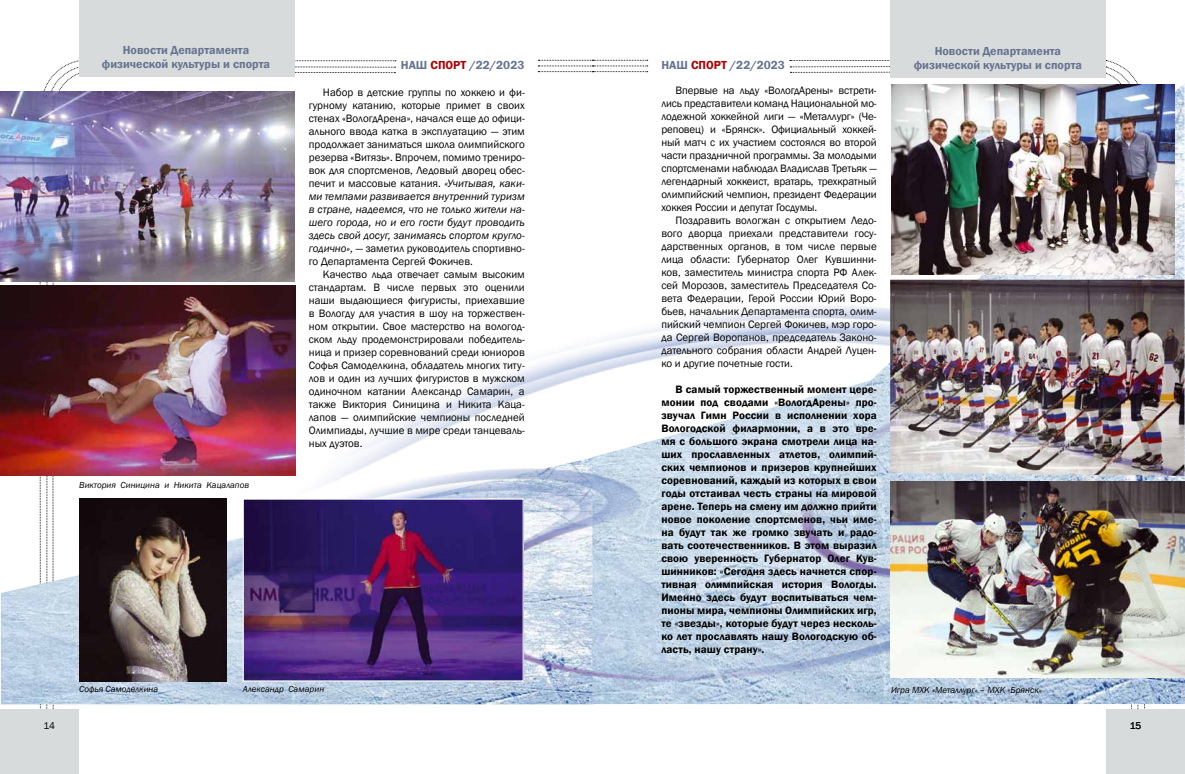
<style>
.page{position:relative;width:1185px;height:774px;background:#fff}
.page>*{position:absolute;margin:0;border:0;box-sizing:border-box;transform-origin:0 0}
.t1{font:600 12px/14.4px "Franklin Gothic";color:#677490;text-align:center}
.t2{font:11px/13px "Franklin Gothic";color:#000;text-align:justify}
.t3{font:600 11px/13px "Franklin Gothic";letter-spacing:.01em;color:#000;text-align:justify}
.t4{font:10px "Franklin Gothic";color:#000}
.t5{font:italic 9px "Franklin Gothic";color:#000}
.s1{font-style:italic}
.s2{color:#a90005}
</style>
<div class="page">
<div style="left:0;top:710px;width:79px;height:64px;background:#d8dbdc"></div>
<div style="left:79px;top:0;width:216px;height:77px;background:#d8dbdc"></div>
<div style="left:1106px;top:710px;width:78px;height:64px;background:#d8dbdc"></div>
<div style="left:890px;top:0;width:216px;height:77px;background:#d8dbdc"></div>
<svg style="left:538px;top:60px;width:110px;height:12px"></svg>
<img style="left:0;top:91px;width:295px;height:190px">
<img style="left:1px;top:587px;width:24px;height:117px">
<img style="left:891px;top:83px;width:293px;height:399px">
<img style="left:891px;top:85px;width:283px;height:189px">
<img style="left:25px;top:251px;width:1144px;height:459px">
<img style="left:890px;top:280px;width:294px;height:196px">
<img style="left:79px;top:498px;width:148px;height:183px">
<img style="left:0;top:286px;width:296px;height:190px">
<img style="left:245px;top:500px;width:277px;height:179px">
<div style="left:243px;top:498px;width:281px;height:183px;border:1px solid #fff"></div>
<img style="left:890px;top:482px;width:294px;height:196px">
<p class="t1" style="left:102px;top:43px;width:170px">Новости Департамента физической культуры и спорта</p>
<p class="t1" style="left:914px;top:44px;width:170px">Новости Департамента физической культуры и спорта</p>
<p class="t2" style="left:309px;top:86px;width:217px;text-indent:14px">Набор в детские группы по хоккею и фи&shy;гурному катанию, которые примет в своих стенах «ВологдАрена», начался еще до офици&shy;ального ввода катка в эксплуатацию — этим продолжает заниматься школа олимпийского резерва «Витязь». Впрочем, помимо трениро&shy;вок для спортсменов, Ледовый дворец обес&shy;печит и массовые катания. <span class="s1">«Учитывая, каки&shy;ми темпами развивается внутренний туризм в стране, надеемся, что не только жители на&shy;шего города, но и его гости будут проводить здесь свой досуг, занимаясь спортом кругло&shy;годично»,</span> — заметил руководитель спортивно&shy;го Департамента Сергей Фокичев.</p>
<p class="t2" style="left:309px;top:268px;width:217px;text-indent:14px">Качество льда отвечает самым высоким стандартам. В числе первых это оценили наши выдающиеся фигуристы, приехавшие в Вологду для участия в шоу на торжествен&shy;ном открытии. Свое мастерство на вологод&shy;ском льду продемонстрировали победитель&shy;ница и призер соревнований среди юниоров Софья Самоделкина, обладатель многих титу&shy;лов и один из лучших фигуристов в мужском одиночном катании Александр Самарин, а также Виктория Синицина и Никита Каца&shy;лапов — олимпийские чемпионы последней Олимпиады, лучшие в мире среди танцеваль&shy;ных дуэтов.</p>
<p class="t1" style="left:401px;top:58px;width:125px">НАШ <span class="s2">СПОРТ</span> /22/2023</p>
<p class="t1" style="left:661px;top:58px;width:125px">НАШ <span class="s2">СПОРТ</span> /22/2023</p>
<p class="t2" style="left:661px;top:84px;width:217px;text-indent:14px">Впервые на льду «ВологдАрены» встрети&shy;лись представители команд Национальной мо&shy;лодежной хоккейной лиги — «Металлург» (Че&shy;реповец) и «Брянск». Официальный хоккей&shy;ный матч с их участием состоялся во второй части праздничной программы. За молодыми спортсменами наблюдал Владислав Третьяк — легендарный хоккеист, вратарь, трехкратный олимпийский чемпион, президент Федерации хоккея России и депутат Госдумы.</p>
<p class="t2" style="left:661px;top:214px;width:217px;text-indent:14px">Поздравить вологжан с открытием Ледо&shy;вого дворца приехали представители госу&shy;дарственных органов, в том числе первые лица области: Губернатор Олег Кувшинни&shy;ков, заместитель министра спорта РФ Алек&shy;сей Морозов, заместитель Председателя Со&shy;вета Федерации, Герой России Юрий Воро&shy;бьев, начальник Департамента спорта, олим&shy;пийский чемпион Сергей Фокичев, мэр горо&shy;да Сергей Воропанов, председатель Законо&shy;дательного собрания области Андрей Луцен&shy;ко и другие почетные гости.</p>
<p class="t3" style="left:661px;top:383px;width:217px;text-indent:14px">В самый торжественный момент цере&shy;монии под сводами «ВологдАрены» про&shy;звучал Гимн России в исполнении хора Вологодской филармонии, а в это вре&shy;мя с большого экрана смотрели лица на&shy;ших прославленных атлетов, олимпий&shy;ских чемпионов и призеров крупнейших соревнований, каждый из которых в свои годы отстаивал честь страны на мировой арене. Теперь на смену им должно прийти новое поколение спортсменов, чьи име&shy;на будут так же громко звучать и радо&shy;вать соотечественников. В этом выразил свою уверенность Губернатор Олег Кув&shy;шинников: «Сегодня здесь начнется спор&shy;тивная олимпийская история Вологды.<br>Именно здесь будут воспитываться чем&shy;пионы мира, чемпионы Олимпийских игр, те «звезды», которые будут через несколь&shy;ко лет прославлять нашу Вологодскую об&shy;ласть, нашу страну».</p>
<p class="t5" style="left:79px;top:479px;width:171px">Виктория Синицина и Никита Кацалапов</p>
<p class="t5" style="left:79px;top:684px;width:81px">Софья Самоделкина</p>
<p class="t5" style="left:243px;top:684px;width:83px">Александр Самарин</p>
<p class="t5" style="left:891px;top:685px;width:152px">Игра МХК «Металлург» – МХК «Брянск»</p>
<p class="t4" style="left:44px;top:720px;width:13px">14</p>
<p class="t4" style="left:1130px;top:720px;width:13px">15</p>
</div>
